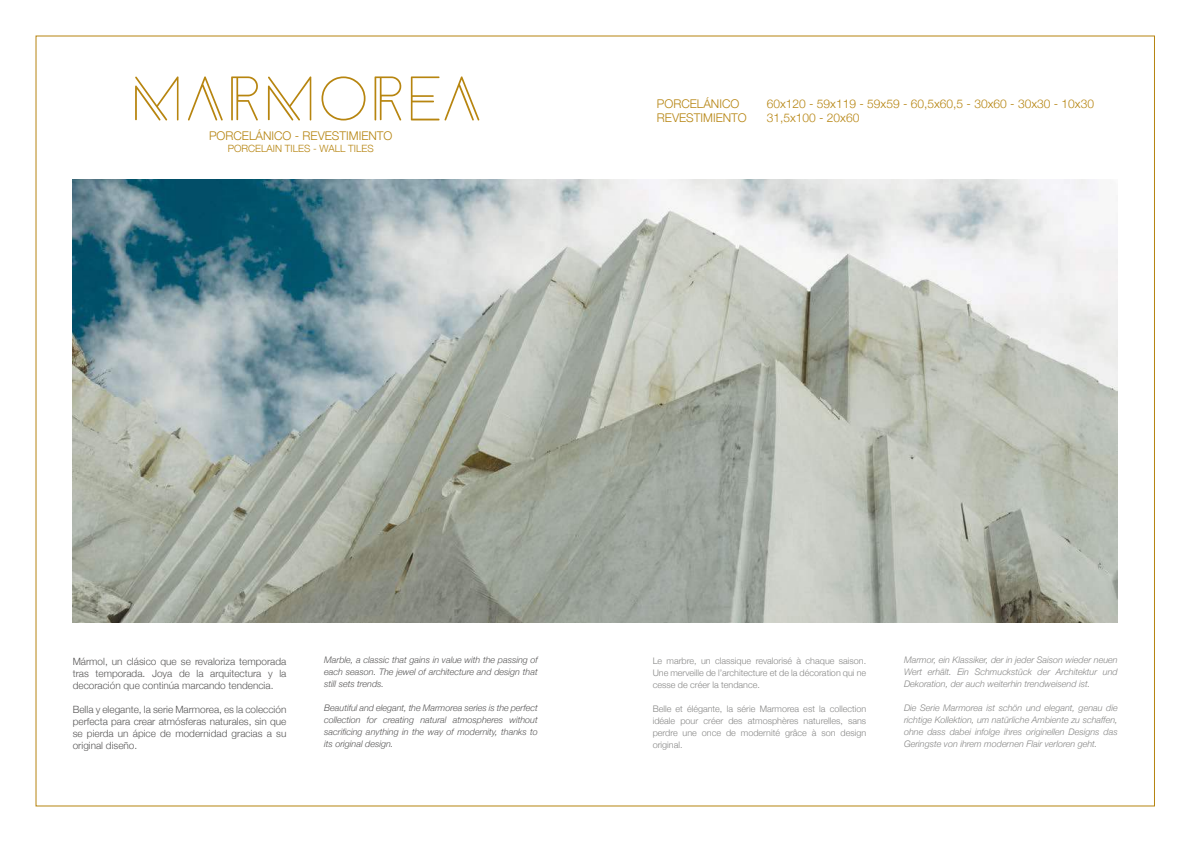
<style>
.page{position:relative;width:1191px;height:842px;background:#fff}
.page>*{position:absolute;margin:0;border:0;box-sizing:border-box;transform-origin:0 0}
.t1{font:55px "Anders";color:#b7850f}
.t2{font:300 12px/14.5px "Helvetica Neue";color:#b68410}
.t3{font:300 10px/12px "Helvetica Neue";color:#575656;text-align:justify}
.t4{font:300 10px "Helvetica Neue";color:#b68410}
.t5{font:italic 300 9px/12px "Helvetica Neue";color:#878786;text-align:justify}
.t6{font:italic 300 9px/12px "Helvetica Neue";color:#575656;text-align:justify}
.t7{font:300 9px/12px "Helvetica Neue";color:#878786;text-align:justify}
</style>
<div class="page">
<img style="left:73px;top:179px;width:1044px;height:443px">
<h1 class="t1" style="left:127px;top:69px;width:357px">MARMOREA</h1>
<h2 class="t2" style="left:209px;top:129px;width:185px">PORCELÁNICO - REVESTIMIENTO</h2>
<p class="t4" style="left:228px;top:143px;width:147px">PORCELAIN TILES - WALL TILES</p>
<h2 class="t2" style="left:657px;top:96px;width:91px">PORCELÁNICO<br>REVESTIMIENTO</h2>
<h2 class="t2" style="left:766px;top:96px;width:329px">60x120 - 59x119 - 59x59 - 60,5x60,5 - 30x60 - 30x30 - 10x30</h2>
<h2 class="t2" style="left:766px;top:111px;width:94px">31,5x100 - 20x60</h2>
<p class="t3" style="left:73px;top:655px;width:215px">Mármol, un clásico que se revaloriza temporada tras temporada. Joya de la arquitectura y la decoración que continúa marcando tendencia.</p>
<p class="t3" style="left:73px;top:703px;width:215px">Bella y elegante, la serie Marmorea, es la colección perfecta para crear atmósferas naturales, sin que se pierda un ápice de modernidad gracias a su original diseño.</p>
<p class="t6" style="left:324px;top:655px;width:215px">Marble, a classic that gains in value with the passing of each season. The jewel of architecture and design that still sets trends.</p>
<p class="t6" style="left:324px;top:703px;width:215px">Beautiful and elegant, the Marmorea series is the perfect collection for creating natural atmospheres without sacrificing anything in the way of modernity, thanks to its original design.</p>
<p class="t7" style="left:652px;top:654px;width:215px">Le marbre, un classique revalorisé à chaque saison.<br>Une merveille de l’architecture et de la décoration qui ne cesse de créer la tendance.</p>
<p class="t7" style="left:652px;top:702px;width:215px">Belle et élégante, la série Marmorea est la collection idéale pour créer des atmosphères naturelles, sans perdre une once de modernité grâce à son design original.</p>
<p class="t5" style="left:904px;top:655px;width:215px">Marmor, ein Klassiker, der in jeder Saison wieder neuen Wert erhält. Ein Schmuckstück der Architektur und Dekoration, der auch weiterhin trendweisend ist.</p>
<p class="t5" style="left:904px;top:703px;width:215px">Die Serie Marmorea ist schön und elegant, genau die richtige Kollektion, um natürliche Ambiente zu schaffen, ohne dass dabei infolge ihres originellen Designs das Geringste von ihrem modernen Flair verloren geht.</p>
</div>
